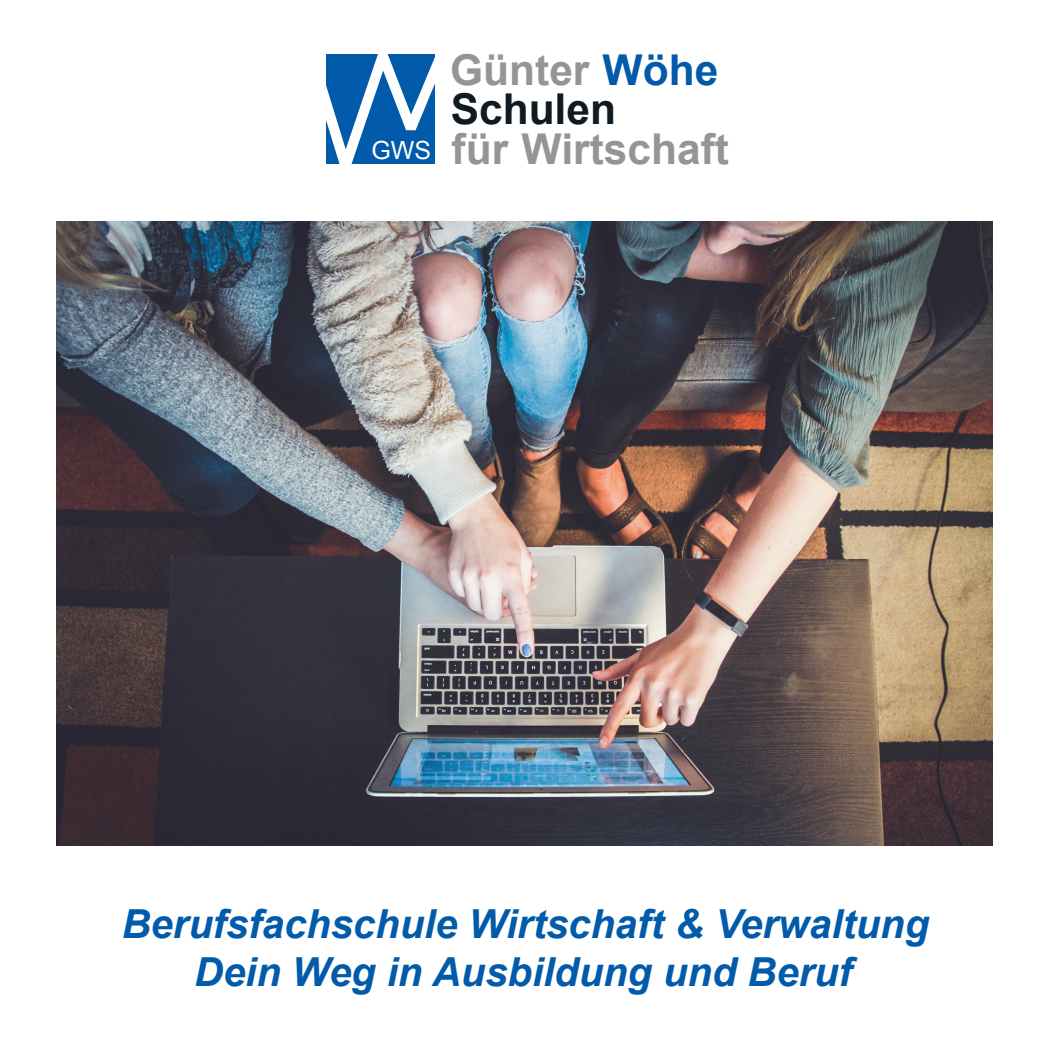
<style>
.page{position:relative;width:1049px;height:1049px;background:#fff}
.page>*{position:absolute;margin:0;border:0;box-sizing:border-box;transform-origin:0 0}
.t1{font:700 42.5px/78.5px "Arial";color:#939598}
.t2{font:700 42.5px "Arial";color:#101a21}
.t3{font:italic 700 40px "Arial";color:#015aaa}
.t4{font:25px "Arial";color:#fff}
.s1{color:#015aaa}
</style>
<div class="page">
<svg style="left:326px;top:54px;width:109px;height:110px"></svg>
<img style="left:57px;top:222px;width:935px;height:624px">
<p class="t4" style="left:371px;top:141px;width:61px">GWS</p>
<p class="t1" style="left:450px;top:35px;width:280px">Günter <span class="s1">Wöhe </span>für Wirtschaft</p>
<p class="t2" style="left:451px;top:93px;width:167px">Schulen</p>
<p class="t3" style="left:122px;top:909px;width:809px">Berufsfachschule Wirtschaft &amp; Verwaltung</p>
<p class="t3" style="left:194px;top:957px;width:659px">Dein Weg in Ausbildung und Beruf</p>
</div>
